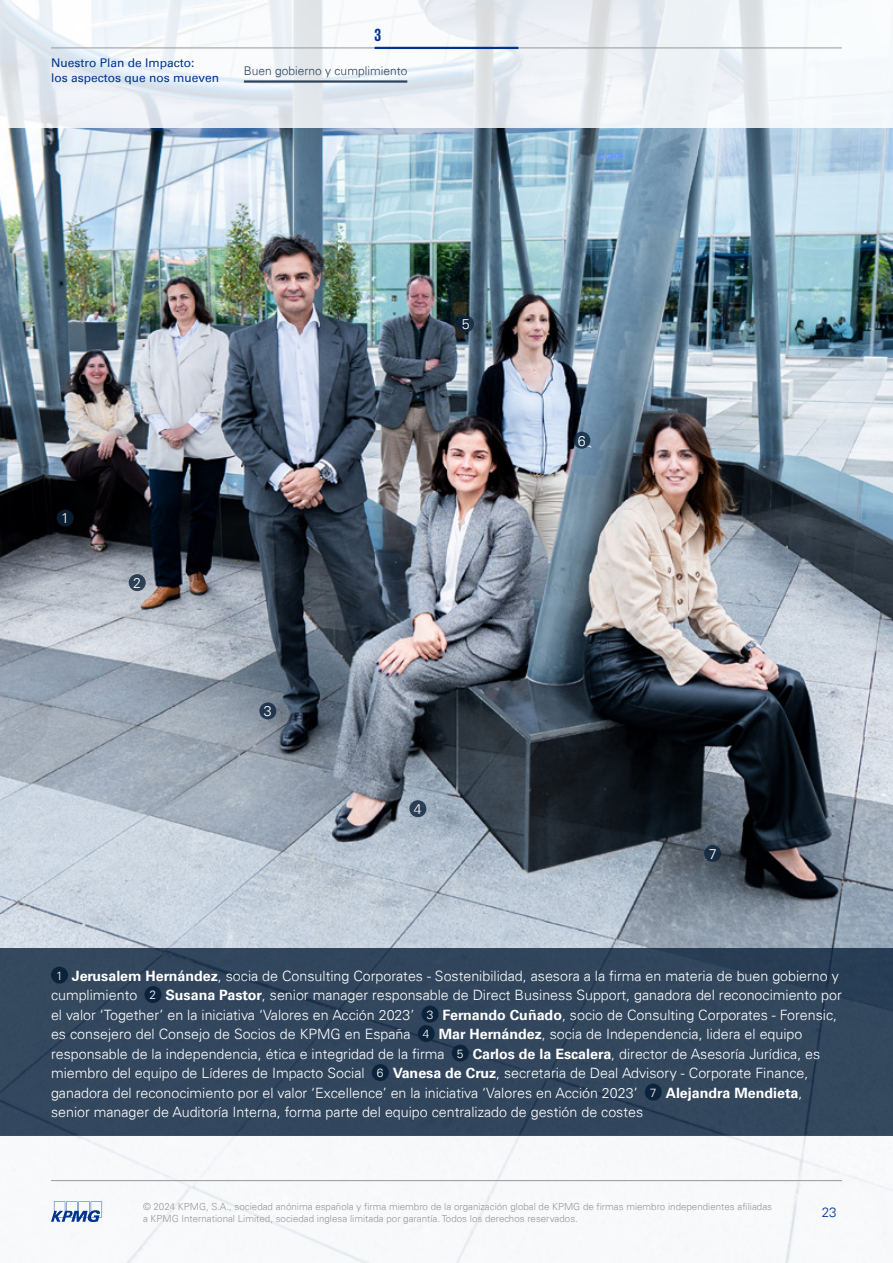
<style>
.page{position:relative;width:893px;height:1263px;background:#fff}
.page>*{position:absolute;margin:0;border:0;box-sizing:border-box;transform-origin:0 0}
.t1{font:700 18px "KPMG";color:#00338d}
.t2{font:300 14.25px/19.5px "Univers 45";color:#fff}
.t3{font:300 13.5px "Univers 45";color:#00338d}
.t4{font:12px/14.4px "Univers 55 Roman";color:#00338d}
.t5{font:300 12px "Univers 45";color:#304459}
.t6{font:300 9.75px/11.7px "Univers 45";color:#989898}
.s1{font-size:12px}
.s2{font-family:"Univers 65";font-weight:700}
</style>
<div class="page">
<img style="left:0;top:128px;width:893px;height:820px">
<svg style="left:0;top:0;width:893px;height:128px;fill:#eef2f7"></svg>
<div style="left:0;top:1135px;width:893px;height:128px;background:#f7f9fb"></div>
<hr style="left:51px;top:1180px;width:791px;height:1px;background:#989898">
<svg style="left:51px;top:1201px;width:51px;height:21px"></svg>
<div style="left:0;top:948px;width:893px;height:187px;background:#32475d"></div>
<div style="left:51px;top:966px;width:17px;height:17px;background:#0c233c;border-radius:50%"></div>
<div style="left:144px;top:986px;width:17px;height:17px;background:#0c233c;border-radius:50%"></div>
<div style="left:422px;top:1005px;width:17px;height:17px;background:#0c233c;border-radius:50%"></div>
<div style="left:418px;top:1025px;width:17px;height:17px;background:#0c233c;border-radius:50%"></div>
<div style="left:452px;top:1044px;width:17px;height:17px;background:#0c233c;border-radius:50%"></div>
<div style="left:372px;top:1064px;width:17px;height:17px;background:#0c233c;border-radius:50%"></div>
<div style="left:645px;top:1083px;width:17px;height:17px;background:#0c233c;border-radius:50%"></div>
<div style="left:57px;top:509px;width:17px;height:17px;background:#091c30;border-radius:50%"></div>
<div style="left:129px;top:574px;width:17px;height:17px;background:#2c4057;border-radius:50%"></div>
<div style="left:259px;top:702px;width:17px;height:17px;background:#23384e;border-radius:50%"></div>
<div style="left:409px;top:800px;width:17px;height:17px;background:#2a3f56;border-radius:50%"></div>
<svg style="left:457px;top:315px;width:17px;height:17px"></svg>
<svg style="left:573px;top:432px;width:17px;height:17px"></svg>
<div style="left:704px;top:845px;width:17px;height:17px;background:#192d43;border-radius:50%"></div>
<hr style="left:51px;top:48px;width:791px;height:1px;background:#989898">
<hr style="left:375px;top:47px;width:143px;height:2px;background:#00338d">
<hr style="left:244px;top:80px;width:163px;height:3px;background:#304459">
<p class="t1" style="left:375px;top:26px;width:8px">3</p>
<p class="t4" style="left:51px;top:56px;width:170px">Nuestro Plan de Impacto:<br>los aspectos que nos mueven</p>
<p class="t5" style="left:244px;top:63px;width:165px">Buen gobierno y cumplimiento</p>
<p class="t2" style="left:61px;top:509px;width:9px">1</p>
<p class="t2" style="left:133px;top:573px;width:9px">2</p>
<p class="t2" style="left:264px;top:701px;width:9px">3</p>
<p class="t2" style="left:462px;top:314px;width:9px">5</p>
<p class="t2" style="left:414px;top:799px;width:9px">4</p>
<p class="t2" style="left:578px;top:431px;width:9px">6</p>
<p class="t2" style="left:709px;top:844px;width:9px">7</p>
<p class="t2" style="left:51px;top:966px;width:792px;text-indent:5px"><span class="s1">1</span> <span class="s2">Jerusalem Hernández</span>, socia de Consulting Corporates - Sostenibilidad, asesora a la firma en materia de buen gobierno y cumplimiento <span class="s1">2</span> <span class="s2">Susana Pastor</span>, senior manager responsable de Direct Business Support, ganadora del reconocimiento por el valor ‘Together’ en la iniciativa ‘Valores en Acción 2023’ <span class="s1">3</span> <span class="s2">Fernando Cuñado</span>, socio de Consulting Corporates - Forensic, es consejero del Consejo de Socios de KPMG en España <span class="s1">4</span> <span class="s2">Mar Hernández</span>, socia de Independencia, lidera el equipo responsable de la independencia, ética e integridad de la firma <span class="s1">5</span> <span class="s2">Carlos de la Escalera</span>, director de Asesoría Jurídica, es miembro del equipo de Líderes de Impacto Social <span class="s1">6</span> <span class="s2">Vanesa de Cruz</span>, secretaria de Deal Advisory - Corporate Finance, ganadora del reconocimiento por el valor ‘Excellence’ en la iniciativa ‘Valores en Acción 2023’ <span class="s1">7</span> <span class="s2">Alejandra Mendieta</span>, senior manager de Auditoría Interna, forma parte del equipo centralizado de gestión de costes</p>
<p class="t6" style="left:143px;top:1201px;width:631px">© 2024 KPMG, S.A., sociedad anónima española y firma miembro de la organización global de KPMG de firmas miembro independientes afiliadas a KPMG International Limited, sociedad inglesa limitada por garantía. Todos los derechos reservados.</p>
<p class="t3" style="left:822px;top:1204px;width:17px">23</p>
</div>
